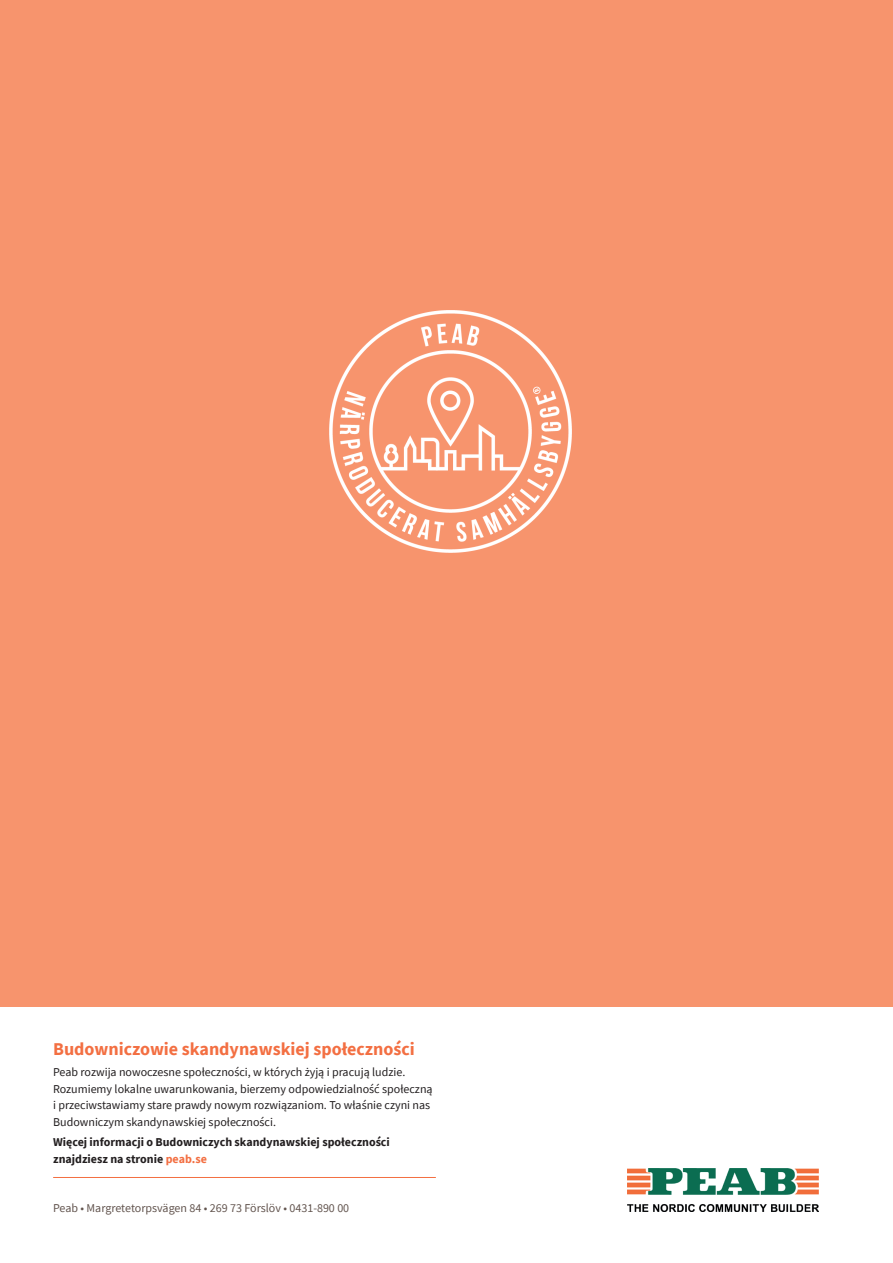
<style>
.page{position:relative;width:893px;height:1263px;background:#fff}
.page>*{position:absolute;margin:0;border:0;box-sizing:border-box;transform-origin:0 0}
.t1{font:700 18px "Source Sans Pro";color:#f36f42}
.t2{font:12px/16.5px "Source Sans Pro";color:#231f20}
.t3{font:700 12px/16.5px "Source Sans Pro";color:#231f20}
.t4{font:12px "Source Sans Pro";color:#62544e}
.s1{color:#f36f42}
</style>
<div class="page">
<img style="left:627px;top:1168px;width:192px;height:44px">
<div style="left:0;top:0;width:893px;height:1007px;background:#f7946d"></div>
<img style="left:330px;top:310px;width:242px;height:243px">
<hr style="left:53px;top:1177px;width:383px;height:1px;background:#f36f42">
<h1 class="t1" style="left:53px;top:1037px;width:363px">Budowniczowie skandynawskiej społeczności</h1>
<p class="t2" style="left:53px;top:1064px;width:381px">Peab rozwija nowoczesne społeczności, w których żyją i pracują ludzie.<br>Rozumiemy lokalne uwarunkowania, bierzemy odpowiedzialność społeczną i przeciwstawiamy stare prawdy nowym rozwiązaniom. To właśnie czyni nas Budowniczym skandynawskiej społeczności.</p>
<p class="t3" style="left:53px;top:1134px;width:338px">Więcej informacji o Budowniczych skandynawskiej społeczności znajdziesz na stronie <span class="s1">peab.se</span></p>
<p class="t4" style="left:53px;top:1200px;width:298px">Peab • Margretetorpsvägen 84 • 269 73 Förslöv • 0431-890 00</p>
</div>
